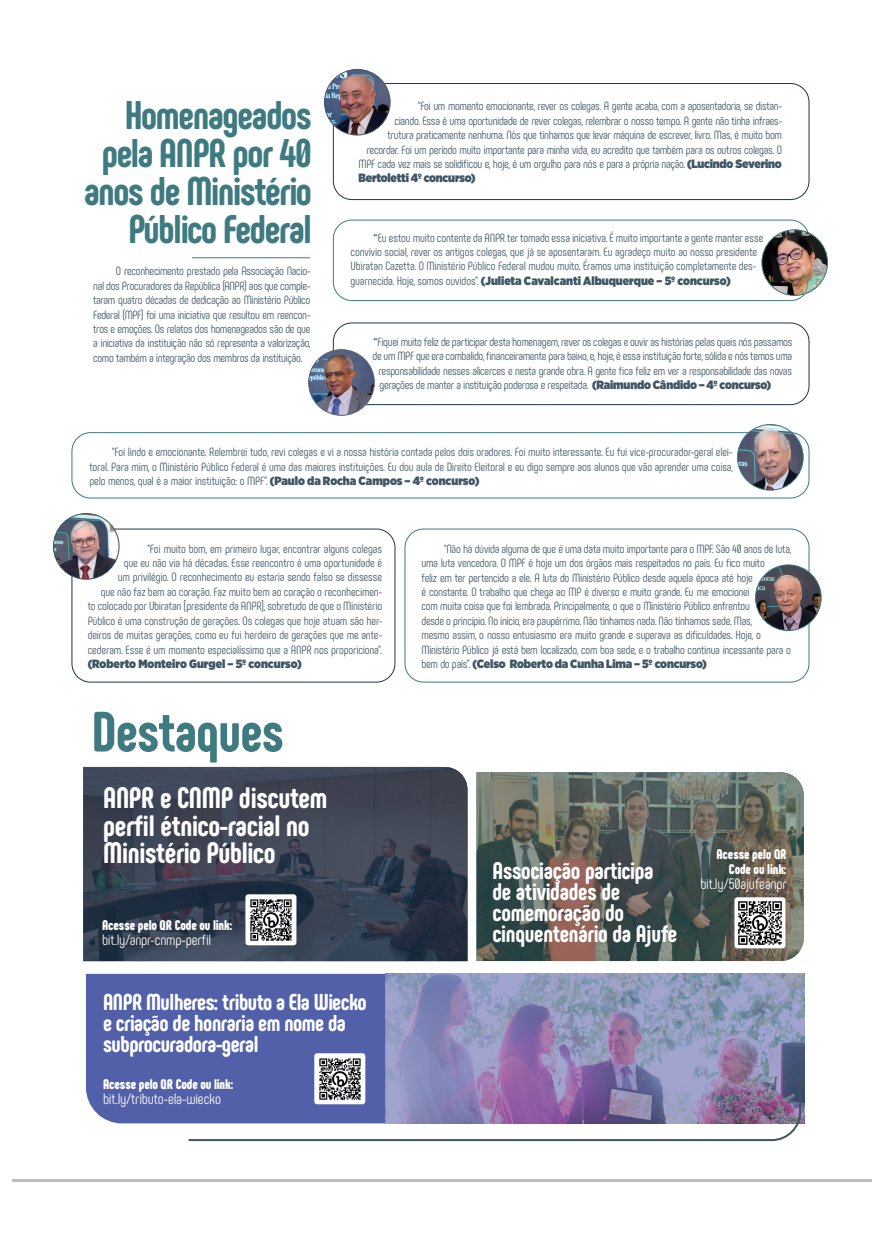
<style>
.page{position:relative;width:884px;height:1233px;background:#fff}
.page>*{position:absolute;margin:0;border:0;box-sizing:border-box;transform-origin:0 0}
.t1{font:800 56.2px "Phenomena";letter-spacing:-.01em;color:#3e7a80}
.t2{font:800 40px/38px "Phenomena";letter-spacing:-.03em;color:#3e7a80;text-align:right}
.t3{font:800 29.5px/27.2px "Phenomena";letter-spacing:-.01em;color:#fff}
.t4{font:800 24px/21px "Phenomena";letter-spacing:-.01em;color:#fff}
.t5{font:800 23px/21px "Phenomena";letter-spacing:-.02em;color:#fff}
.t6{font:15px "Phenomena";letter-spacing:-.015em;color:#fff}
.t7{font:900 14px/15px "Phenomena";letter-spacing:-.01em;color:#fff;text-align:right}
.t8{font:12px/14.4px "Phenomena";letter-spacing:-.02em;color:#3e5563;text-align:justify}
.t9{font:900 12px "Gotham Narrow";letter-spacing:-.005em;color:#3e5563}
.s1{font-family:"Gotham Narrow";font-weight:900}
.s2{font-family:"PT Serif";font-size:10px;color:#3e3e3f}
.s3{font-family:"Phenomena";font-weight:400}
</style>
<div class="page">
<hr style="left:12px;top:1179px;width:859px;height:2px;background:#bcbdc0">
<div style="left:86px;top:973px;width:299px;height:150px;background:#5160a8"></div>
<img style="left:385px;top:973px;width:419px;height:150px">
<img style="left:476px;top:772px;width:328px;height:189px">
<img style="left:83px;top:767px;width:384px;height:194px">
<svg style="left:187px;top:1075px;width:615px;height:67px"></svg>
<img style="left:245px;top:894px;width:51px;height:51px">
<img style="left:314px;top:1053px;width:51px;height:51px">
<img style="left:734px;top:897px;width:51px;height:51px">
<hr style="left:192px;top:257px;width:118px;height:1px;background:#3d7a81">
<div style="left:333px;top:83px;width:476px;height:117px;border:1px solid #1d354c;border-radius:19px"></div>
<div style="left:333px;top:219px;width:476px;height:82px;border:1px solid #3d7a81;border-radius:19px"></div>
<div style="left:333px;top:322px;width:476px;height:83px;border:1px solid #1d354c;border-radius:19px"></div>
<div style="left:71px;top:432px;width:738px;height:66px;border:1px solid #3d7a81;border-radius:19px"></div>
<div style="left:71px;top:528px;width:324px;height:154px;border:1px solid #1d354c;border-radius:19px"></div>
<div style="left:404px;top:528px;width:405px;height:154px;border:1px solid #3d7a81;border-radius:19px"></div>
<img style="left:53px;top:513px;width:66px;height:66px;border-radius:33px">
<div style="left:53px;top:513px;width:67px;height:66px;border:1px solid #3e5563;border-radius:50%"></div>
<img style="left:737px;top:424px;width:66px;height:66px;border-radius:33px">
<div style="left:737px;top:424px;width:67px;height:66px;border:1px solid #3e7a80;border-radius:50%"></div>
<img style="left:755px;top:565px;width:66px;height:65px;border-radius:33px">
<div style="left:755px;top:564px;width:67px;height:67px;border:1px solid #3e7a80;border-radius:50%"></div>
<img style="left:309px;top:350px;width:65px;height:65px;border-radius:33px">
<div style="left:308px;top:349px;width:67px;height:67px;border:1px solid #606571;border-radius:50%"></div>
<img style="left:762px;top:230px;width:65px;height:65px;border-radius:33px">
<div style="left:761px;top:229px;width:67px;height:67px;border:1px solid #3e7a80;border-radius:50%"></div>
<img style="left:324px;top:69px;width:66px;height:66px;border-radius:33px">
<div style="left:324px;top:69px;width:67px;height:66px;border:1px solid #4f586a;border-radius:50%"></div>
<h2 class="t2" style="left:84px;top:96px;width:229px">Homenageados pela ANPR por 40 anos de Ministério<br>Público Federal</h2>
<p class="t8" style="left:93px;top:264px;width:219px;text-indent:23px">O reconhecimento prestado pela Associação Nacio&shy;nal dos Procuradores da República (ANPR) aos que comple&shy;taram quatro décadas de dedicação ao Ministério Público Federal (MPF) foi uma iniciativa que resultou em reencon&shy;tros e emoções. Os relatos dos homenageados são de que a iniciativa da instituição não só representa a valorização, como também a integração dos membros da instituição.</p>
<p class="t8" style="left:358px;top:99px;width:425px;text-align:right">“Foi um momento emocionante, rever os colegas. A gente acaba, com a aposentadoria, se distan-<br>ciando. Essa é uma oportunidade de rever colegas, relembrar o nosso tempo. A gente não tinha infraes-<br>trutura praticamente nenhuma. Nós que tínhamos que levar máquina de escrever, livro. Mas, é muito bom recordar. Foi um período muito importante para minha vida, eu acredito que também para os outros colegas. O MPF cada vez mais se solidificou e, hoje, é um orgulho para nós e para a própria nação. <span class="s1">(Lucindo Severino</span></p>
<p class="t9" style="left:358px;top:170px;width:119px">Bertoletti 4º concurso)</p>
<p class="t8" style="left:350px;top:230px;width:414px;text-align:left;text-indent:23px"><span class="s2">“</span>Eu estou muito contente da ANPR ter tomado essa iniciativa. É muito importante a gente manter esse convívio social, rever os antigos colegas, que já se aposentaram. Eu agradeço muito ao nosso presidente<br>Ubiratan Cazetta. O Ministério Público Federal mudou muito. Éramos uma instituição completamente des-</p>
<p class="t9" style="left:350px;top:272px;width:382px"><span class="s3">guarnecida. Hoje, somos ouvidos”.</span> (Julieta Cavalcanti Albuquerque – 5º concurso)</p>
<p class="t8" style="left:373px;top:334px;width:421px"><span class="s2">“</span>Fiquei muito feliz de participar desta homenagem, rever os colegas e ouvir as histórias pelas quais nós passamos</p>
<p class="t8" style="left:372px;top:349px;width:421px">de um MPF que era combalido, financeiramente para baixo, e, hoje, é essa instituição forte, sólida e nós temos uma</p>
<p class="t8" style="left:378px;top:363px;width:415px">responsabilidade nesses alicerces e nesta grande obra. A gente fica feliz em ver a responsabilidade das novas</p>
<p class="t8" style="left:379px;top:377px;width:393px">gerações de manter a instituição poderosa e respeitada. <span class="s1">(Raimundo Cândido – 4º concurso)</span></p>
<p class="t8" style="left:89px;top:445px;width:645px;text-indent:23px">“Foi lindo e emocionante. Relembrei tudo, revi colegas e vi a nossa história contada pelos dois oradores. Foi muito interessante. Eu fui vice-procurador-geral elei&shy;toral. Para mim, o Ministério Público Federal é uma das maiores instituições. Eu dou aula de Direito Eleitoral e eu digo sempre aos alunos que vão aprender uma coisa, pelo menos, qual é a maior instituição: o MPF”. <span class="s1">(Paulo da Rocha Campos – 4º concurso)</span></p>
<p class="t8" style="left:88px;top:541px;width:296px;text-align:right">“Foi muito bom, em primeiro lugar, encontrar alguns colegas<br>que eu não via há décadas. Esse reencontro é uma oportunidade é<br>um privilégio. O reconhecimento eu estaria sendo falso se dissesse<br>que não faz bem ao coração. Faz muito bem ao coração o reconhecimen-<br>to colocado por Ubiratan [presidente da ANPR], sobretudo de que o Ministério Público é uma construção de gerações. Os colegas que hoje atuam são her&shy;deiros de muitas gerações, como eu fui herdeiro de gerações que me ante&shy;cederam. Esse é um momento especialíssimo que a ANPR nos proporiciona”.</p>
<p class="t9" style="left:88px;top:655px;width:216px">(Roberto Monteiro Gurgel – 5º concurso)</p>
<h1 class="t1" style="left:92px;top:696px;width:194px">Destaques</h1>
<h3 class="t3" style="left:103px;top:784px;width:226px">ANPR e CNMP discutem perfil étnico-racial no<br>Ministério Público</h3>
<p class="t7" style="left:102px;top:918px;width:132px">Acesse pelo QR Code ou link:</p>
<p class="t6" style="left:102px;top:931px;width:111px">bit.ly/anpr-cnmp-perfil</p>
<h3 class="t5" style="left:103px;top:991px;width:265px">ANPR Mulheres: tributo a Ela Wiecko e criação de honraria em nome da subprocuradora-geral</h3>
<p class="t7" style="left:103px;top:1076px;width:132px">Acesse pelo QR Code ou link:</p>
<p class="t6" style="left:103px;top:1090px;width:119px">bit.ly/tributo-ela-wiecko</p>
<p class="t8" style="left:421px;top:541px;width:371px;text-align:left;text-indent:23px">“Não há dúvida alguma de que é uma data muito importante para o MPF. São 40 anos de luta, uma luta vencedora. O MPF é hoje um dos órgãos mais respeitados no país. Eu fico muito<br>feliz em ter pertencido a ele. A luta do Ministério Público desde aquela época até hoje<br>é constante. O trabalho que chega ao MP é diverso e muito grande. Eu me emocionei<br>com muita coisa que foi lembrada. Principalmente, o que o Ministério Público enfrentou<br>desde o princípio. No início, era paupérrimo. Não tínhamos nada. Não tínhamos sede. Mas,<br>mesmo assim, o nosso entusiasmo era muito grande e superava as dificuldades. Hoje, o Ministério Público já está bem localizado, com boa sede, e o trabalho continua incessante para o</p>
<p class="t9" style="left:421px;top:655px;width:287px"><span class="s3">bem do país”.</span> (Celso Roberto da Cunha Lima – 5º concurso)</p>
<h3 class="t4" style="left:492px;top:860px;width:186px">Associação participa de atividades de comemoração do cinquentenário da Ajufe</h3>
<p class="t7" style="left:716px;top:847px;width:72px">Acesse pelo QR<br>Code ou link:</p>
<p class="t6" style="left:700px;top:875px;width:88px">bit.ly/50ajufeanpr</p>
</div>
